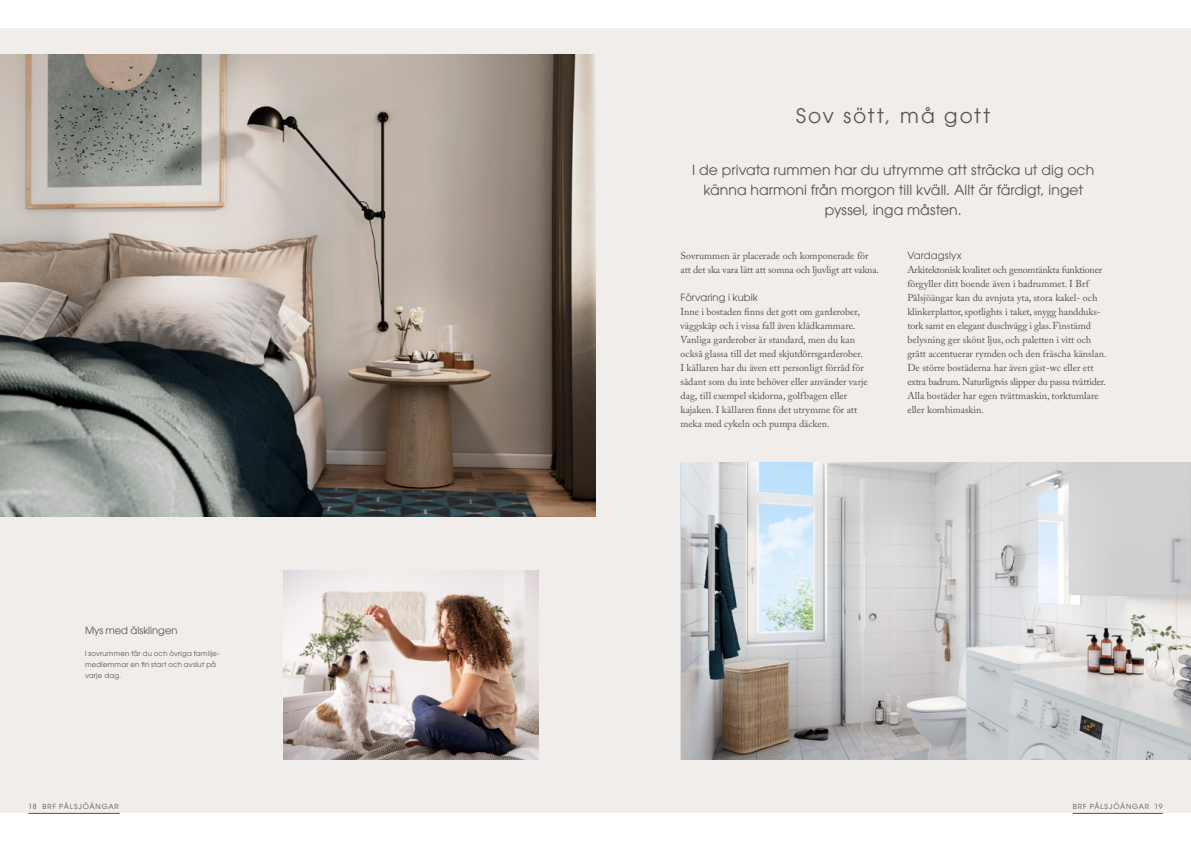
<style>
.page{position:relative;width:1191px;height:842px;background:#fff}
.page>*{position:absolute;margin:0;border:0;box-sizing:border-box;transform-origin:0 0}
.t1{font:20px "ITC Avant Garde Pro";letter-spacing:.1em;color:#5c514e}
.t2{font:14px/20px "ITC Avant Garde Pro";letter-spacing:.005em;color:#5c514e;text-align:center}
.t3{font:10px/14px "Adobe Caslon Pro";letter-spacing:-.005em;color:#5c514e}
.t4{font:10px "ITC Avant Garde Pro";letter-spacing:.005em;color:#5c514e}
.t5{font:7px/11px "ITC Avant Garde Pro";letter-spacing:.03em;color:#5c514e}
.t6{font:7px "ITC Avant Garde Pro";letter-spacing:.125em;color:#5c514e}
</style>
<div class="page">
<div style="left:0;top:28px;width:595px;height:785px;background:#f0edeb"></div>
<div style="left:595px;top:28px;width:596px;height:785px;background:#f0edeb"></div>
<img style="left:0;top:54px;width:595px;height:462px">
<img style="left:682px;top:462px;width:509px;height:297px">
<img style="left:283px;top:571px;width:255px;height:188px">
<hr style="left:28px;top:813px;width:92px;height:1px;background:#5c514e">
<hr style="left:1072px;top:813px;width:90px;height:1px;background:#5c514e">
<h1 class="t1" style="left:796px;top:104px;width:196px">Sov sött, må gott</h1>
<h2 class="t2" style="left:692px;top:160px;width:403px">I de privata rummen har du utrymme att sträcka ut dig och känna harmoni från morgon till kväll. Allt är färdigt, inget pyssel, inga måsten.</h2>
<p class="t4" style="left:85px;top:624px;width:94px">Mys med älsklingen</p>
<p class="t5" style="left:85px;top:648px;width:136px">I sovrummen får du och övriga familje&shy;medlemmar en fin start och avslut på varje dag.</p>
<p class="t3" style="left:680px;top:249px;width:200px">Sovrummen är placerade och komponerade för att det ska vara lätt att somna och ljuvligt att vakna.</p>
<p class="t4" style="left:680px;top:291px;width:79px">Förvaring i kubik</p>
<p class="t3" style="left:680px;top:305px;width:189px">Inne i bostaden finns det gott om garderober, väggskåp och i vissa fall även klädkammare.<br>Vanliga garderober är standard, men du kan också glassa till det med skjutdörrsgarderober.<br>I källaren har du även ett personligt förråd för sådant som du inte behöver eller använder varje dag, till exempel skidorna, golfbagen eller kajaken. I källaren finns det utrymme för att meka med cykeln och pumpa däcken.</p>
<p class="t4" style="left:907px;top:249px;width:56px">Vardagslyx</p>
<p class="t3" style="left:907px;top:263px;width:201px">Arkitektonisk kvalitet och genomtänkta funktioner förgyller ditt boende även i badrummet. I Brf Pålsjöängar kan du avnjuta yta, stora kakel- och klinkerplattor, spotlights i taket, snygg handduks&shy;tork samt en elegant duschvägg i glas. Finstämd belysning ger skönt ljus, och paletten i vitt och grått accentuerar rymden och den fräscha känslan.<br>De större bostäderna har även gäst-wc eller ett extra badrum. Naturligtvis slipper du passa tvättider.<br>Alla bostäder har egen tvättmaskin, torktumlare eller kombimaskin.</p>
<p class="t6" style="left:28px;top:802px;width:92px">18 BRF PÅLSJÖÄNGAR</p>
<p class="t6" style="left:1072px;top:802px;width:91px">BRF PÅLSJÖÄNGAR 19</p>
</div>
